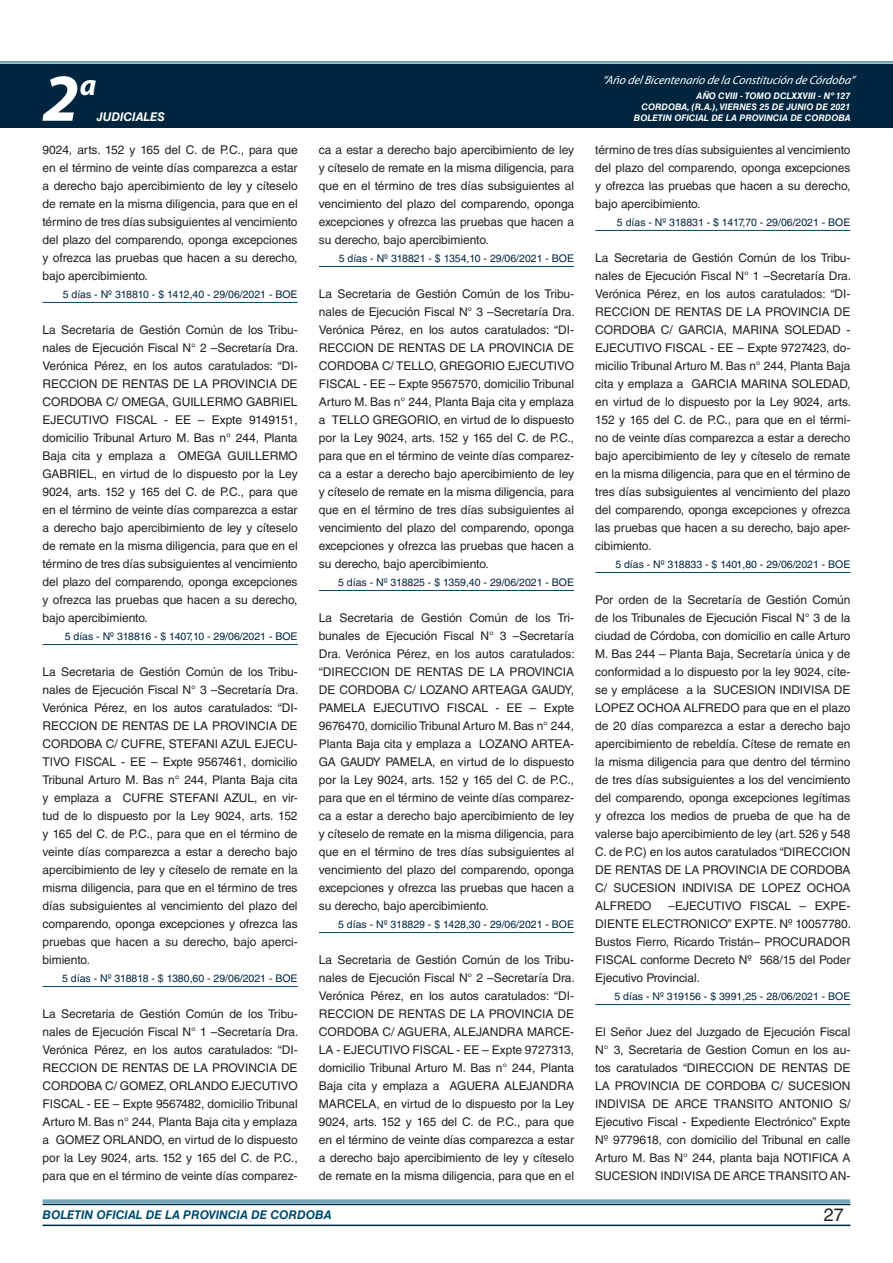
<style>
.page{position:relative;width:893px;height:1263px;background:#fff}
.page>*{position:absolute;margin:0;border:0;box-sizing:border-box;transform-origin:0 0}
.t1{font:italic 700 67.5px "Myriad Pro";color:#fff}
.t2{font:italic 700 30px "Myriad Pro";color:#fff}
.t3{font:18px "Helvetica LT Std";color:#231f20}
.t4{font:12px/18px "Helvetica LT Std";letter-spacing:-.005em;color:#231f20;text-align:justify}
.t5{font:italic 12px "Myriad Pro";color:#fff}
.t6{font:italic 700 12px "Helvetica LT Std";color:#004b6c}
.t7{font:italic 700 12px "Helvetica LT Std";color:#fff}
.t8{font:10.5px "Helvetica LT Std";color:#00263f}
.t9{font:italic 700 9px/10.8px "Helvetica LT Std";color:#fff;text-align:right}
</style>
<div class="page">
<div style="left:0;top:61px;width:893px;height:6px;background:#fff;opacity:.75"></div>
<div style="left:0;top:64px;width:893px;height:64px;background:#00263f"></div>
<hr style="left:43px;top:1224px;width:807px;height:2px;background:#00263f">
<div style="left:42px;top:1198px;width:809px;height:8px;background:#fff;opacity:.75"></div>
<hr style="left:43px;top:302px;width:255px;height:1px;background:#004b6c">
<hr style="left:43px;top:644px;width:255px;height:1px;background:#004b6c">
<hr style="left:43px;top:986px;width:255px;height:1px;background:#004b6c">
<hr style="left:319px;top:266px;width:255px;height:1px;background:#004b6c">
<hr style="left:319px;top:590px;width:255px;height:1px;background:#004b6c">
<hr style="left:319px;top:932px;width:255px;height:1px;background:#004b6c">
<hr style="left:595px;top:230px;width:255px;height:1px;background:#004b6c">
<hr style="left:595px;top:572px;width:255px;height:1px;background:#004b6c">
<hr style="left:595px;top:1004px;width:255px;height:1px;background:#004b6c">
<p class="t5" style="left:603px;top:72px;width:254px">“Año delBicentenario de la Constitución de Córdoba”</p>
<h1 class="t1" style="left:43px;top:54px;width:38px">2</h1>
<h2 class="t2" style="left:80px;top:66px;width:18px">a</h2>
<p class="t9" style="left:642px;top:91px;width:210px">AÑO CVIII - TOMO DCLXXVIII - Nº 127<br>CORDOBA, (R.A.), VIERNES 25 DE JUNIO DE 2021</p>
<p class="t7" style="left:97px;top:110px;width:70px">JUDICIALES</p>
<p class="t9" style="left:634px;top:112px;width:218px">BOLETIN OFICIAL DE LA PROVINCIA DE CORDOBA</p>
<p class="t4" style="left:43px;top:141px;width:257px">9024, arts. 152 y 165 del C. de P.C., para que en el término de veinte días comparezca a estar a derecho bajo apercibimiento de ley y cíteselo de remate en la misma diligencia, para que en el término de tres días subsiguientes al vencimiento del plazo del comparendo, oponga excepciones y ofrezca las pruebas que hacen a su derecho, bajo apercibimiento.</p>
<p class="t8" style="left:63px;top:288px;width:236px">5 días - Nº 318810 - $ 1412,40 - 29/06/2021 - BOE</p>
<p class="t4" style="left:43px;top:321px;width:257px">La Secretaria de Gestión Común de los Tribu&shy;nales de Ejecución Fiscal N° 2 –Secretaría Dra.<br>Verónica Pérez, en los autos caratulados: “DI-RECCION DE RENTAS DE LA PROVINCIA DE CORDOBA C/ OMEGA, GUILLERMO GABRIEL EJECUTIVO FISCAL - EE – Expte 9149151, domicilio Tribunal Arturo M. Bas n° 244, Planta Baja cita y emplaza a OMEGA GUILLERMO GABRIEL, en virtud de lo dispuesto por la Ley 9024, arts. 152 y 165 del C. de P.C., para que en el término de veinte días comparezca a estar a derecho bajo apercibimiento de ley y cíteselo de remate en la misma diligencia, para que en el término de tres días subsiguientes al vencimiento del plazo del comparendo, oponga excepciones y ofrezca las pruebas que hacen a su derecho, bajo apercibimiento.</p>
<p class="t8" style="left:65px;top:630px;width:234px">5 días - Nº 318816 - $ 1407,10 - 29/06/2021 - BOE</p>
<p class="t4" style="left:43px;top:663px;width:257px">La Secretaria de Gestión Común de los Tribu&shy;nales de Ejecución Fiscal N° 3 –Secretaría Dra.<br>Verónica Pérez, en los autos caratulados: “DI-RECCION DE RENTAS DE LA PROVINCIA DE CORDOBA C/ CUFRE, STEFANI AZUL EJECU-TIVO FISCAL - EE – Expte 9567461, domicilio Tribunal Arturo M. Bas n° 244, Planta Baja cita y emplaza a CUFRE STEFANI AZUL, en vir&shy;tud de lo dispuesto por la Ley 9024, arts. 152 y 165 del C. de P.C., para que en el término de veinte días comparezca a estar a derecho bajo apercibimiento de ley y cíteselo de remate en la misma diligencia, para que en el término de tres días subsiguientes al vencimiento del plazo del comparendo, oponga excepciones y ofrezca las pruebas que hacen a su derecho, bajo aperci&shy;bimiento.</p>
<p class="t8" style="left:62px;top:972px;width:237px">5 días - Nº 318818 - $ 1380,60 - 29/06/2021 - BOE</p>
<p class="t4" style="left:43px;top:1005px;width:257px">La Secretaria de Gestión Común de los Tribu&shy;nales de Ejecución Fiscal N° 1 –Secretaría Dra.<br>Verónica Pérez, en los autos caratulados: “DI-RECCION DE RENTAS DE LA PROVINCIA DE CORDOBA C/ GOMEZ, ORLANDO EJECUTIVO FISCAL - EE – Expte 9567482, domicilio Tribunal Arturo M. Bas n° 244, Planta Baja cita y emplaza a GOMEZ ORLANDO, en virtud de lo dispuesto por la Ley 9024, arts. 152 y 165 del C. de P.C., para que en el término de veinte días comparez-</p>
<p class="t4" style="left:319px;top:141px;width:257px">ca a estar a derecho bajo apercibimiento de ley y cíteselo de remate en la misma diligencia, para que en el término de tres días subsiguientes al vencimiento del plazo del comparendo, oponga excepciones y ofrezca las pruebas que hacen a su derecho, bajo apercibimiento.</p>
<p class="t8" style="left:339px;top:252px;width:237px">5 días - Nº 318821 - $ 1354,10 - 29/06/2021 - BOE</p>
<p class="t4" style="left:319px;top:285px;width:257px">La Secretaria de Gestión Común de los Tribu&shy;nales de Ejecución Fiscal N° 3 –Secretaría Dra.<br>Verónica Pérez, en los autos caratulados: “DI-RECCION DE RENTAS DE LA PROVINCIA DE CORDOBA C/ TELLO, GREGORIO EJECUTIVO FISCAL - EE – Expte 9567570, domicilio Tribunal Arturo M. Bas n° 244, Planta Baja cita y emplaza a TELLO GREGORIO, en virtud de lo dispuesto por la Ley 9024, arts. 152 y 165 del C. de P.C., para que en el término de veinte días comparez&shy;ca a estar a derecho bajo apercibimiento de ley y cíteselo de remate en la misma diligencia, para que en el término de tres días subsiguientes al vencimiento del plazo del comparendo, oponga excepciones y ofrezca las pruebas que hacen a su derecho, bajo apercibimiento.</p>
<p class="t8" style="left:338px;top:576px;width:237px">5 días - Nº 318825 - $ 1359,40 - 29/06/2021 - BOE</p>
<p class="t4" style="left:319px;top:609px;width:257px">La Secretaria de Gestión Común de los Tri&shy;bunales de Ejecución Fiscal N° 3 –Secretaría Dra. Verónica Pérez, en los autos caratulados: “DIRECCION DE RENTAS DE LA PROVINCIA DE CORDOBA C/ LOZANO ARTEAGA GAUDY, PAMELA EJECUTIVO FISCAL - EE – Expte 9676470, domicilio Tribunal Arturo M. Bas n° 244, Planta Baja cita y emplaza a LOZANO ARTEA-GA GAUDY PAMELA, en virtud de lo dispuesto por la Ley 9024, arts. 152 y 165 del C. de P.C., para que en el término de veinte días comparez&shy;ca a estar a derecho bajo apercibimiento de ley y cíteselo de remate en la misma diligencia, para que en el término de tres días subsiguientes al vencimiento del plazo del comparendo, oponga excepciones y ofrezca las pruebas que hacen a su derecho, bajo apercibimiento.</p>
<p class="t8" style="left:338px;top:918px;width:237px">5 días - Nº 318829 - $ 1428,30 - 29/06/2021 - BOE</p>
<p class="t4" style="left:319px;top:951px;width:257px">La Secretaria de Gestión Común de los Tribu&shy;nales de Ejecución Fiscal N° 2 –Secretaría Dra.<br>Verónica Pérez, en los autos caratulados: “DI-RECCION DE RENTAS DE LA PROVINCIA DE CORDOBA C/ AGUERA, ALEJANDRA MARCE-LA - EJECUTIVO FISCAL - EE – Expte 9727313, domicilio Tribunal Arturo M. Bas n° 244, Planta Baja cita y emplaza a AGUERA ALEJANDRA MARCELA, en virtud de lo dispuesto por la Ley 9024, arts. 152 y 165 del C. de P.C., para que en el término de veinte días comparezca a estar a derecho bajo apercibimiento de ley y cíteselo de remate en la misma diligencia, para que en el</p>
<p class="t4" style="left:595px;top:141px;width:257px">término de tres días subsiguientes al vencimiento del plazo del comparendo, oponga excepciones y ofrezca las pruebas que hacen a su derecho, bajo apercibimiento.</p>
<p class="t8" style="left:617px;top:216px;width:235px">5 días - Nº 318831 - $ 1417,70 - 29/06/2021 - BOE</p>
<p class="t4" style="left:595px;top:249px;width:257px">La Secretaria de Gestión Común de los Tribu&shy;nales de Ejecución Fiscal N° 1 –Secretaría Dra.<br>Verónica Pérez, en los autos caratulados: “DI-RECCION DE RENTAS DE LA PROVINCIA DE CORDOBA C/ GARCIA, MARINA SOLEDAD - EJECUTIVO FISCAL - EE – Expte 9727423, do&shy;micilio Tribunal Arturo M. Bas n° 244, Planta Baja cita y emplaza a GARCIA MARINA SOLEDAD, en virtud de lo dispuesto por la Ley 9024, arts.<br>152 y 165 del C. de P.C., para que en el térmi&shy;no de veinte días comparezca a estar a derecho bajo apercibimiento de ley y cíteselo de remate en la misma diligencia, para que en el término de tres días subsiguientes al vencimiento del plazo del comparendo, oponga excepciones y ofrezca las pruebas que hacen a su derecho, bajo aper&shy;cibimiento.</p>
<p class="t8" style="left:615px;top:558px;width:237px">5 días - Nº 318833 - $ 1401,80 - 29/06/2021 - BOE</p>
<p class="t4" style="left:595px;top:591px;width:257px">Por orden de la Secretaría de Gestión Común de los Tribunales de Ejecución Fiscal N° 3 de la ciudad de Córdoba, con domicilio en calle Arturo M. Bas 244 – Planta Baja, Secretaría única y de conformidad a lo dispuesto por la ley 9024, cíte&shy;se y emplácese a la SUCESION INDIVISA DE LOPEZ OCHOA ALFREDO para que en el plazo de 20 días comparezca a estar a derecho bajo apercibimiento de rebeldía. Cítese de remate en la misma diligencia para que dentro del término de tres días subsiguientes a los del vencimiento del comparendo, oponga excepciones legítimas y ofrezca los medios de prueba de que ha de valerse bajo apercibimiento de ley (art. 526 y 548<br>C. de P.C) en los autos caratulados “DIRECCION DE RENTAS DE LA PROVINCIA DE CORDOBA C/ SUCESION INDIVISA DE LOPEZ OCHOA ALFREDO</p>
<p class="t4" style="left:595px;top:897px;width:257px;text-indent:73px">–EJECUTIVO FISCAL – EXPE-DIENTE ELECTRONICO” EXPTE. Nº 10057780.<br>Bustos Fierro, Ricardo Tristán– PROCURADOR FISCAL conforme Decreto Nº 568/15 del Poder Ejecutivo Provincial.</p>
<p class="t8" style="left:615px;top:990px;width:237px">5 días - Nº 319156 - $ 3991,25 - 28/06/2021 - BOE</p>
<p class="t4" style="left:595px;top:1023px;width:257px">El Señor Juez del Juzgado de Ejecución Fiscal N° 3, Secretaria de Gestion Comun en los au&shy;tos caratulados “DIRECCION DE RENTAS DE LA PROVINCIA DE CORDOBA C/ SUCESION INDIVISA DE ARCE TRANSITO ANTONIO S/ Ejecutivo Fiscal - Expediente Electrónico” Expte Nº 9779618, con domicilio del Tribunal en calle Arturo M. Bas N° 244, planta baja NOTIFICA A SUCESION INDIVISA DE ARCE TRANSITO AN-</p>
<p class="t6" style="left:43px;top:1208px;width:290px">BOLETIN OFICIAL DE LA PROVINCIA DE CORDOBA</p>
<h3 class="t3" style="left:824px;top:1204px;width:22px">27</h3>
</div>
